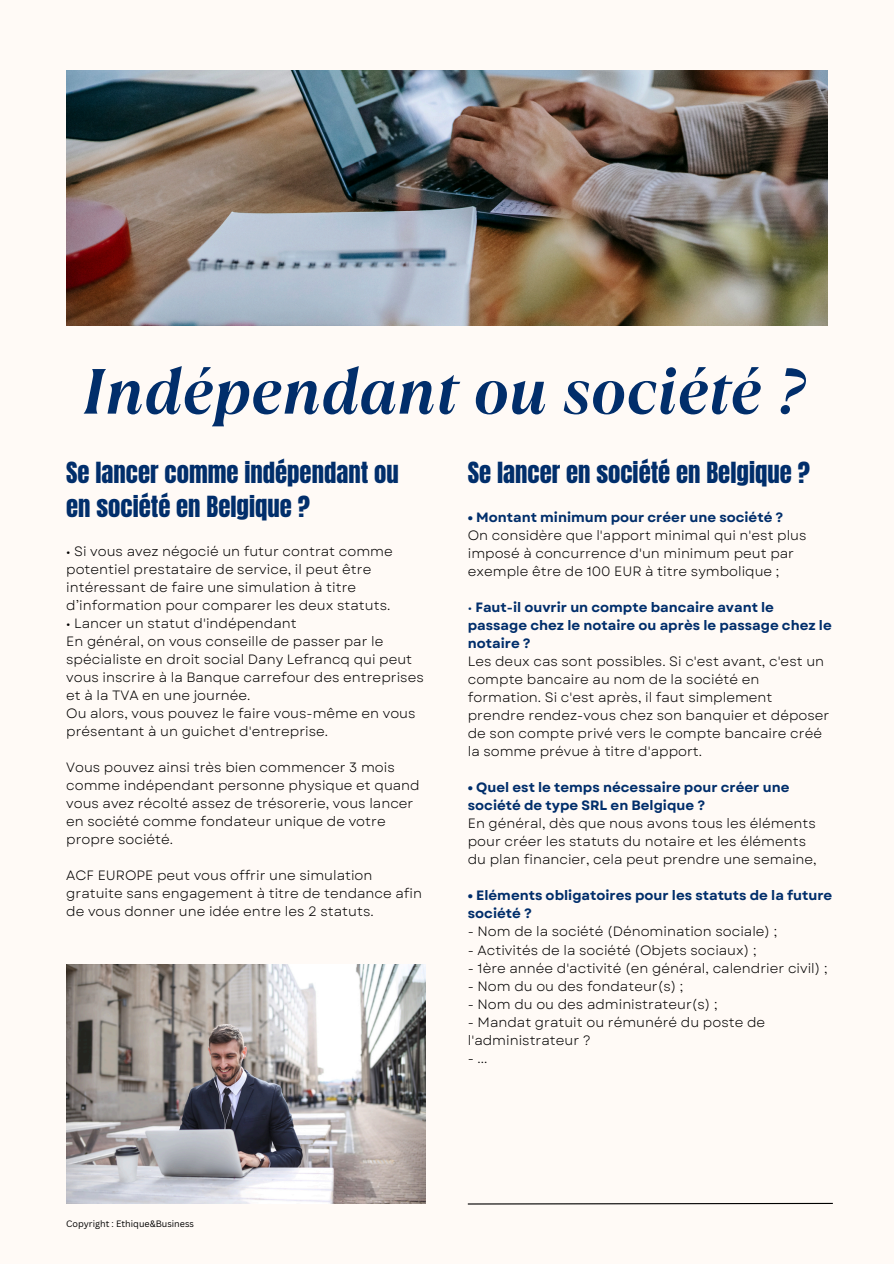
<style>
.page{position:relative;width:894px;height:1264px;background:#fff}
.page>*{position:absolute;margin:0;border:0;box-sizing:border-box;transform-origin:0 0}
.t1{font:italic 700 63.75px "TT Ramillas";color:#012e6b}
.t2{font:24.75px/33.8px "Anton";color:#012e6b}
.t3{font:13.5px/18px "Garet";color:#000}
.t4{font:700 13.5px/18px "Garet";color:#012e6b}
.t5{font:9px "Canva Sans";color:#000}
.s1{font-weight:700;color:#012e6b}
.s2{color:#012e6b}
</style>
<div class="page">
<div style="left:0;top:0;width:893px;height:1263px;background:#fffaf6"></div>
<img style="left:66px;top:71px;width:761px;height:254px">
<img style="left:66px;top:965px;width:359px;height:238px">
<svg style="left:467px;top:1202px;width:366px;height:3px"></svg>
<h3 class="t1" style="left:82px;top:347px;width:724px">Indépendant ou société ?</h3>
<p class="t2" style="left:467px;top:456px;width:343px">Se lancer en société en Belgique ?</p>
<h2 class="t3" style="left:467px;top:508px;width:340px"><span class="s1">• Montant minimum pour créer une société ?<br></span>On considère que l'apport minimal qui n'est plus imposé à concurrence d'un minimum peut par exemple être de 100 EUR à titre symbolique ;</h2>
<h3 class="t3" style="left:467px;top:598px;width:365px"><span class="s2">•</span> <span class="s1">Faut-il ouvrir un compte bancaire avant le passage chez le notaire ou après le passage chez le notaire ?<br></span>Les deux cas sont possibles. Si c'est avant, c'est un compte bancaire au nom de la société en formation. Si c'est après, il faut simplement prendre rendez-vous chez son banquier et déposer de son compte privé vers le compte bancaire créé la somme prévue à titre d'apport.</h3>
<h3 class="t3" style="left:467px;top:778px;width:350px"><span class="s1">• Quel est le temps nécessaire pour créer une société de type SRL en Belgique ?<br></span>En général, dès que nous avons tous les éléments pour créer les statuts du notaire et les éléments du plan financier, cela peut prendre une semaine,</h3>
<h3 class="t4" style="left:467px;top:886px;width:366px">• Eléments obligatoires pour les statuts de la future société ?</h3>
<h3 class="t3" style="left:467px;top:922px;width:311px">- Nom de la société (Dénomination sociale) ;</h3>
<h3 class="t3" style="left:467px;top:940px;width:290px">- Activités de la société (Objets sociaux) ;</h3>
<h3 class="t3" style="left:467px;top:958px;width:361px">- 1ère année d'activité (en général, calendrier civil) ;</h3>
<h3 class="t3" style="left:467px;top:976px;width:217px">- Nom du ou des fondateur(s) ;</h3>
<h3 class="t3" style="left:467px;top:994px;width:251px">- Nom du ou des administrateur(s) ;</h3>
<h3 class="t3" style="left:467px;top:1012px;width:299px">- Mandat gratuit ou rémunéré du poste de l'administrateur ?</h3>
<h3 class="t3" style="left:467px;top:1048px;width:21px">- ...</h3>
<h1 class="t2" style="left:66px;top:456px;width:334px">Se lancer comme indépendant ou en société en Belgique ?</h1>
<h2 class="t3" style="left:66px;top:542px;width:328px">• Si vous avez négocié un futur contrat comme potentiel prestataire de service, il peut être intéressant de faire une simulation à titre d’information pour comparer les deux statuts.</h2>
<h2 class="t3" style="left:66px;top:614px;width:359px">• Lancer un statut d'indépendant<br>En général, on vous conseille de passer par le spécialiste en droit social Dany Lefrancq qui peut vous inscrire à la Banque carrefour des entreprises et à la TVA en une journée.<br>Ou alors, vous pouvez le faire vous-même en vous présentant à un guichet d'entreprise.</h2>
<h3 class="t3" style="left:66px;top:758px;width:355px">Vous pouvez ainsi très bien commencer 3 mois comme indépendant personne physique et quand vous avez récolté assez de trésorerie, vous lancer en société comme fondateur unique de votre propre société.</h3>
<h3 class="t3" style="left:66px;top:866px;width:357px">ACF EUROPE peut vous offrir une simulation gratuite sans engagement à titre de tendance afin de vous donner une idée entre les 2 statuts.</h3>
<h3 class="t5" style="left:66px;top:1217px;width:129px">Copyright : Ethique&amp;Business</h3>
</div>
